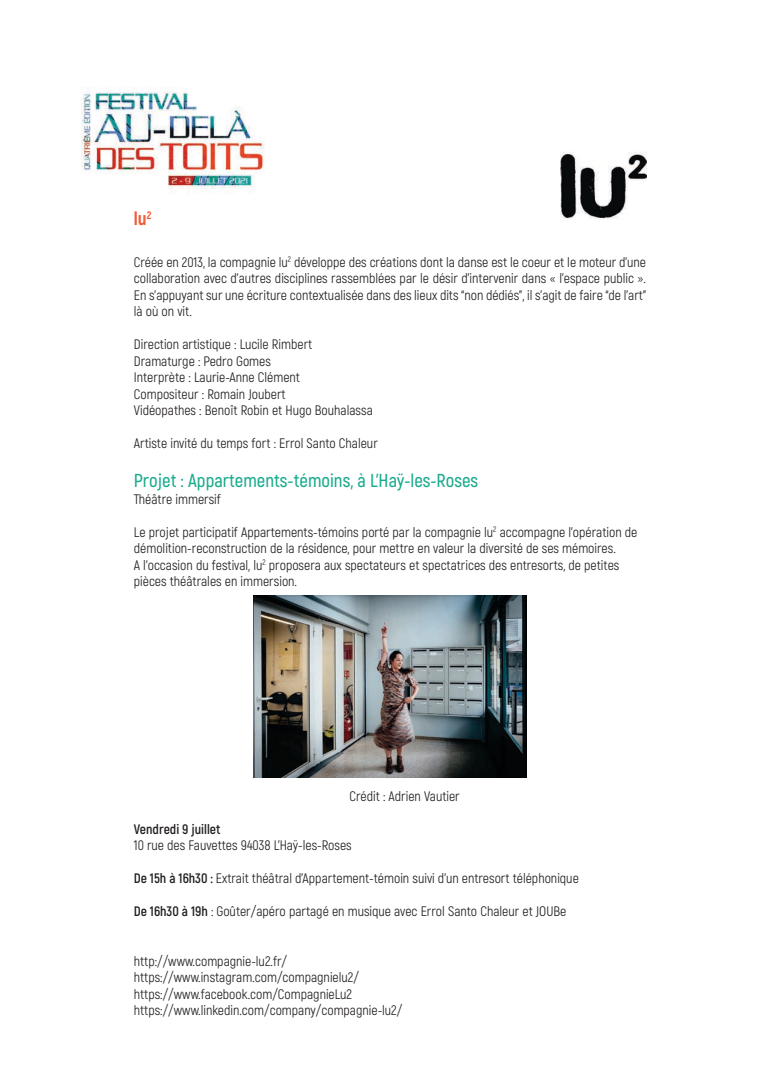
<style>
.page{position:relative;width:780px;height:1088px;background:#fff}
.page>*{position:absolute;margin:0;border:0;box-sizing:border-box;transform-origin:0 0}
.t1{font:600 18.75px "Akrobat";color:#18ab8d}
.t2{font:800 18.75px "Akrobat";color:#f15d38}
.t3{font:13.75px/16.5px "Akrobat";color:#231f20}
.t4{font:700 13.75px "Akrobat";color:#231f20}
.s1{font-weight:700}
</style>
<div class="page">
<img style="left:81px;top:87px;width:184px;height:106px">
<img style="left:253px;top:596px;width:274px;height:182px">
<img style="left:560px;top:152px;width:86px;height:67px">
<h1 class="t2" style="left:134px;top:207px;width:19px">lu<sup>2</sup></h1>
<p class="t3" style="left:134px;top:254px;width:513px;text-align:justify">Créée en 2013, la compagnie lu<sup>2</sup> développe des créations dont la danse est le coeur et le moteur d’une collaboration avec d’autres disciplines rassemblées par le désir d’intervenir dans « l’espace public ».<br>En s’appuyant sur une écriture contextualisée dans des lieux dits “non dédiés”, il s’agit de faire “de l’art” là où on vit.</p>
<p class="t3" style="left:134px;top:336px;width:240px">Direction artistique : Lucile Rimbert Dramaturge : Pedro Gomes<br>Interprète : Laurie-Anne Clément<br>Compositeur : Romain Joubert<br>Vidéopathes : Benoît Robin et Hugo Bouhalassa</p>
<p class="t3" style="left:134px;top:435px;width:245px">Artiste invité du temps fort : Errol Santo Chaleur</p>
<h1 class="t1" style="left:134px;top:469px;width:346px">Projet : Appartements-témoins, à L’Haÿ-les-Roses</h1>
<p class="t3" style="left:134px;top:491px;width:89px">Théâtre immersif</p>
<p class="t3" style="left:134px;top:524px;width:505px">Le projet participatif Appartements-témoins porté par la compagnie lu<sup>2</sup> accompagne l’opération de démolition-reconstruction de la résidence, pour mettre en valeur la diversité de ses mémoires.<br>A l’occasion du festival, lu<sup>2</sup> proposera aux spectateurs et spectatrices des entresorts, de petites pièces théâtrales en immersion.</p>
<p class="t3" style="left:349px;top:788px;width:112px">Crédit : Adrien Vautier</p>
<p class="t4" style="left:134px;top:820px;width:88px">Vendredi 9 juillet</p>
<p class="t3" style="left:134px;top:837px;width:219px">10 rue des Fauvettes 94038 L’Haÿ-les-Roses</p>
<p class="t3" style="left:134px;top:870px;width:446px"><span class="s1">De 15h à 16h30 :</span> Extrait théâtral d’Appartement-témoin suivi d’un entresort téléphonique</p>
<p class="t3" style="left:134px;top:903px;width:434px"><span class="s1">De 16h30 à 19h</span> : Goûter/apéro partagé en musique avec Errol Santo Chaleur et JOUBe</p>
<p class="t3" style="left:134px;top:953px;width:270px">http://www.compagnie-lu2.fr/ https://www.instagram.com/compagnielu2/ https://www.facebook.com/CompagnieLu2 https://www.linkedin.com/company/compagnie-lu2/</p>
</div>
